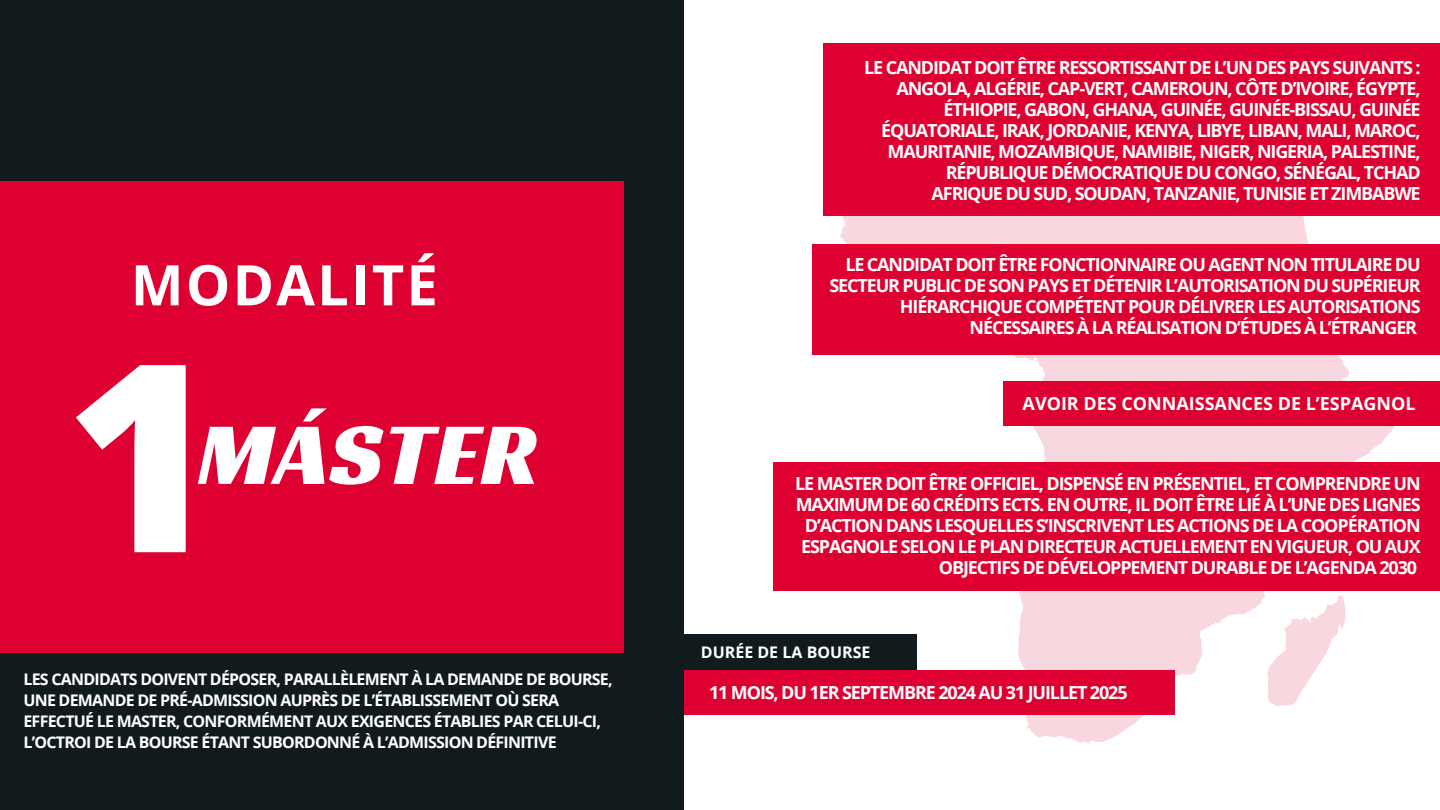
<style>
.page{position:relative;width:1440px;height:810px;background:#111b1e}
.page>*{position:absolute;margin:0;border:0;box-sizing:border-box;transform-origin:0 0}
.t1{font:800 262.1px "Open Sans";color:#fff}
.t2{font:90px "Racing Sans One";letter-spacing:.01em;color:#fff}
.t3{font:700 56px "Open Sans";letter-spacing:.04em;color:#fff}
.t4{font:700 18px/21px "Open Sans";letter-spacing:-.06em;color:#fff;text-align:right}
.t5{font:700 18px "Open Sans";color:#fff}
.t6{font:700 16px/21px "Open Sans";letter-spacing:-.045em;color:#fff}
.t7{font:700 16px "Open Sans";color:#fff}
</style>
<div class="page">
<div style="left:0;top:182px;width:624px;height:471px;background:#dd0031"></div>
<div style="left:685px;top:0;width:755px;height:810px;background:#fff"></div>
<svg style="left:812px;top:43px;width:628px;height:701px"></svg>
<div style="left:813px;top:244px;width:627px;height:111px;background:#dd0031"></div>
<div style="left:685px;top:670px;width:490px;height:45px;background:#dd0031"></div>
<div style="left:773px;top:462px;width:667px;height:129px;background:#dd0031"></div>
<div style="left:1003px;top:381px;width:437px;height:45px;background:#dd0031"></div>
<div style="left:676px;top:634px;width:240px;height:36px;background:#111b1e"></div>
<p class="t3" style="left:131px;top:246px;width:309px">MODALITÉ</p>
<p class="t1" style="left:65px;top:272px;width:155px">1</p>
<p class="t2" style="left:198px;top:396px;width:341px">MÁSTER</p>
<p class="t6" style="left:23px;top:668px;width:591px">LES CANDIDATS DOIVENT DÉPOSER, PARALLÈLEMENT À LA DEMANDE DE BOURSE, UNE DEMANDE DE PRÉ-ADMISSION AUPRÈS DE L’ÉTABLISSEMENT OÙ SERA EFFECTUÉ LE MASTER, CONFORMÉMENT AUX EXIGENCES ÉTABLIES PAR CELUI-CI, L’OCTROI DE LA BOURSE ÉTANT SUBORDONNÉ À L’ADMISSION DÉFINITIVE</p>
<p class="t4" style="left:864px;top:56px;width:558px">LE CANDIDAT DOIT ÊTRE RESSORTISSANT DE L’UN DES PAYS SUIVANTS :<br>ANGOLA, ALGÉRIE, CAP-VERT, CAMEROUN, CÔTE D’IVOIRE, ÉGYPTE, ÉTHIOPIE, GABON, GHANA, GUINÉE, GUINÉE-BISSAU, GUINÉE ÉQUATORIALE, IRAK, JORDANIE, KENYA, LIBYE, LIBAN, MALI, MAROC, MAURITANIE, MOZAMBIQUE, NAMIBIE, NIGER, NIGERIA, PALESTINE, RÉPUBLIQUE DÉMOCRATIQUE DU CONGO, SÉNÉGAL, TCHAD</p>
<p class="t4" style="left:932px;top:182px;width:491px">AFRIQUE DU SUD, SOUDAN, TANZANIE, TUNISIE ET ZIMBABWE</p>
<p class="t4" style="left:830px;top:254px;width:593px">LE CANDIDAT DOIT ÊTRE FONCTIONNAIRE OU AGENT NON TITULAIRE DU SECTEUR PUBLIC DE SON PAYS ET DÉTENIR L’AUTORISATION DU SUPÉRIEUR HIÉRARCHIQUE COMPÉTENT POUR DÉLIVRER LES AUTORISATIONS NÉCESSAIRES À LA RÉALISATION D’ÉTUDES À L’ÉTRANGER</p>
<p class="t5" style="left:1023px;top:391px;width:395px">AVOIR DES CONNAISSANCES DE L’ESPAGNOL</p>
<p class="t4" style="left:795px;top:472px;width:627px">LE MASTER DOIT ÊTRE OFFICIEL, DISPENSÉ EN PRÉSENTIEL, ET COMPRENDRE UN MAXIMUM DE 60 CRÉDITS ECTS. EN OUTRE, IL DOIT ÊTRE LIÉ À L’UNE DES LIGNES D’ACTION DANS LESQUELLES S’INSCRIVENT LES ACTIONS DE LA COOPÉRATION ESPAGNOLE SELON LE PLAN DIRECTEUR ACTUELLEMENT EN VIGUEUR, OU AUX OBJECTIFS DE DÉVELOPPEMENT DURABLE DE L’AGENDA 2030</p>
<p class="t7" style="left:701px;top:641px;width:171px">DURÉE DE LA BOURSE</p>
<p class="t4" style="left:709px;top:681px;width:420px">11 MOIS, DU 1ER SEPTEMBRE 2024 AU 31 JUILLET 2025</p>
</div>
